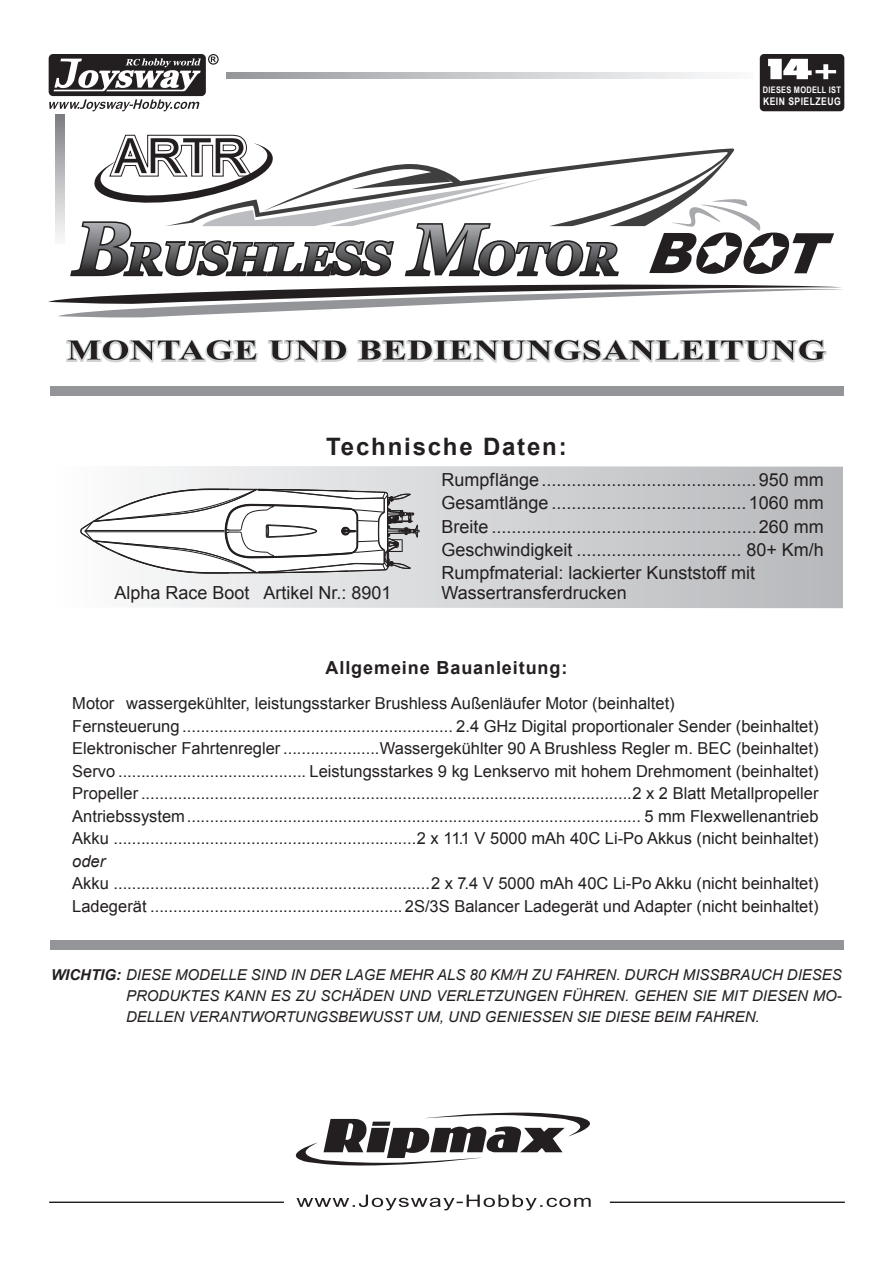
<style>
.page{position:relative;width:893px;height:1263px;background:#fff}
.page>*{position:absolute;margin:0;border:0;box-sizing:border-box;transform-origin:0 0}
.t1{font:700 24px "Arial";letter-spacing:.075em;color:#231f20}
.t2{font:18px/23.4px "Arial";color:#231f20;text-align:justify}
.t3{font:700 18px "Arial";letter-spacing:.05em;color:#231f20}
.t4{font:16.5px/22.5px "Arial";color:#231f20}
.t5{font:italic 16.5px "Arial";color:#231f20}
.t6{font:italic 15px/21px "Arial";color:#231f20;text-align:justify}
.t7{font:700 10.5px "Arial Narrow";letter-spacing:.045em;color:#fff}
.t8{font:700 9px "Arial Narrow";letter-spacing:.03em;color:#fff}
.s1{font-weight:700}
</style>
<div class="page">
<hr style="left:610px;top:1201px;width:235px;height:2px;background:#231f20">
<hr style="left:49px;top:1201px;width:235px;height:2px;background:#231f20">
<svg style="left:297px;top:1194px;width:294px;height:16px"></svg>
<svg style="left:227px;top:72px;width:487px;height:7px;background:#c7c8ca"></svg>
<div style="left:55px;top:114px;width:10px;height:130px;background:#848689"></div>
<div style="left:50px;top:940px;width:793px;height:9px;background:#939598"></div>
<div style="left:50px;top:386px;width:793px;height:10px;background:#939598"></div>
<svg style="left:149px;top:467px;width:693px;height:141px;background:#cecfd2"></svg>
<div style="left:49px;top:54px;width:157px;height:42px;background:#231f20;border-radius:4px"></div>
<svg style="left:54px;top:58px;width:147px;height:33px"></svg>
<svg style="left:208px;top:54px;width:11px;height:11px"></svg>
<svg style="left:49px;top:99px;width:150px;height:12px"></svg>
<div style="left:760px;top:54px;width:84px;height:57px;background:#231f20;border-radius:4px"></div>
<svg style="left:768px;top:59px;width:68px;height:20px"></svg>
<svg style="left:80px;top:488px;width:340px;height:86px"></svg>
<svg style="left:48px;top:134px;width:795px;height:184px"></svg>
<svg style="left:66px;top:339px;width:192px;height:24px"></svg>
<svg style="left:268px;top:340px;width:80px;height:23px"></svg>
<svg style="left:357px;top:339px;width:470px;height:24px"></svg>
<svg style="left:296px;top:1112px;width:294px;height:54px"></svg>
<h1 class="t1" style="left:326px;top:431px;width:242px">Technische Daten:</h1>
<p class="t8" style="left:763px;top:83px;width:80px">DIESES MODELL IST</p>
<p class="t7" style="left:763px;top:94px;width:79px">KEIN SPIELZEUG</p>
<p class="t2" style="left:114px;top:581px;width:279px">Alpha Race Boot Artikel Nr.: 8901</p>
<p class="t2" style="left:441px;top:468px;width:384px">Rumpflänge ...........................................950 mm Gesamtlänge .......................................1060 mm Breite .....................................................260 mm Geschwindigkeit ................................. 80+ Km/h Rumpfmaterial: lackierter Kunststoff mit</p>
<p class="t2" style="left:441px;top:581px;width:187px">Wassertransferdrucken</p>
<p class="t3" style="left:326px;top:656px;width:243px">Allgemeine Bauanleitung:</p>
<p class="t4" style="left:72px;top:692px;width:748px">Motor wassergekühlter, leistungsstarker Brushless Außenläufer Motor (beinhaltet)<br>Fernsteuerung ........................................................... 2.4 GHz Digital proportionaler Sender (beinhaltet)<br>Elektronischer Fahrtenregler .....................Wassergekühlter 90 A Brushless Regler m. BEC (beinhaltet)<br>Servo ......................................... Leistungsstarkes 9 kg Lenkservo mit hohem Drehmoment (beinhaltet)<br>Propeller ...........................................................................................................2 x 2 Blatt Metallpropeller Antriebssystem ................................................................................................... 5 mm Flexwellenantrieb Akku ..................................................................2 x 11.1 V 5000 mAh 40C Li-Po Akkus (nicht beinhaltet)</p>
<p class="t5" style="left:72px;top:850px;width:35px">oder</p>
<p class="t4" style="left:72px;top:872px;width:748px">Akku .....................................................................2 x 7.4 V 5000 mAh 40C Li-Po Akku (nicht beinhaltet)<br>Ladegerät ....................................................... 2S/3S Balancer Ladegerät und Adapter (nicht beinhaltet)</p>
<p class="t6" style="left:126px;top:964px;width:717px;text-indent:-75px"><span class="s1">WICHTIG:</span> DIESE MODELLE SIND IN DER LAGE MEHR ALS 80 KM/H ZU FAHREN. DURCH MISSBRAUCH DIESES PRODUKTES KANN ES ZU SCHÄDEN UND VERLETZUNGEN FÜHREN. GEHEN SIE MIT DIESEN MO-DELLEN VERANTWORTUNGSBEWUSST UM, UND GENIESSEN SIE DIESE BEIM FAHREN.</p>
</div>
